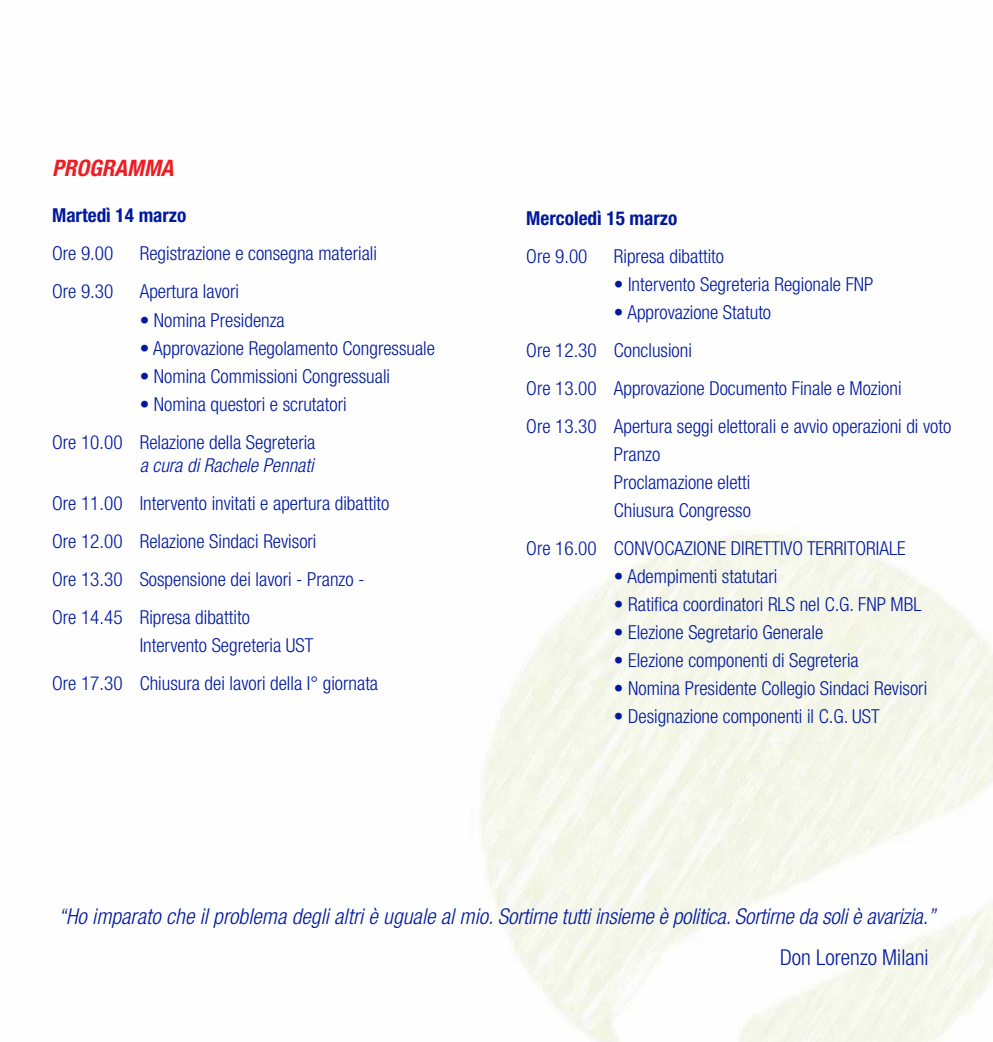
<style>
.page{position:relative;width:993px;height:1042px;background:#fff}
.page>*{position:absolute;margin:0;border:0;box-sizing:border-box;transform-origin:0 0}
.t1{font:italic 700 condensed 22.75px "Helvetica Neue LT Pro";color:#ee1d23}
.t2{font:italic 300 condensed 21.88px "Helvetica Neue LT Pro";letter-spacing:-.01em;color:#00199f}
.t3{font:300 condensed 21.88px "Helvetica Neue LT Pro";color:#00199f}
.tab{font:300 condensed 19.25px "Helvetica Neue LT Pro";color:#00199f}
.t4{font:700 condensed 19.25px "Helvetica Neue LT Pro";color:#00199f}
.t5{font:italic 300 condensed 19.25px "Helvetica Neue LT Pro";color:#00199f}
</style>
<div class="page">
<p class="t1" style="left:52px;top:154px;width:123px">PROGRAMMA</p>
<p class="t4" style="left:52px;top:204px;width:136px">Martedì 14 marzo</p>
<p class="tab" style="left:52px;top:243px;width:63px">Ore 9.00</p>
<p class="tab" style="left:140px;top:243px;width:239px">Registrazione e consegna materiali</p>
<p class="tab" style="left:52px;top:281px;width:63px">Ore 9.30</p>
<p class="tab" style="left:140px;top:281px;width:101px">Apertura lavori</p>
<p class="tab" style="left:140px;top:309px;width:146px">• Nomina Presidenza</p>
<p class="tab" style="left:140px;top:337px;width:297px">• Approvazione Regolamento Congressuale</p>
<p class="tab" style="left:140px;top:365px;width:252px">• Nomina Commissioni Congressuali</p>
<p class="tab" style="left:140px;top:393px;width:208px">• Nomina questori e scrutatori</p>
<p class="tab" style="left:52px;top:431px;width:265px">Ore 10.00 Relazione della Segreteria</p>
<p class="t5" style="left:140px;top:454px;width:175px">a cura di Rachele Pennati</p>
<p class="tab" style="left:52px;top:492px;width:339px">Ore 11.00 Intervento invitati e apertura dibattito</p>
<p class="tab" style="left:52px;top:530px;width:266px">Ore 12.00 Relazione Sindaci Revisori</p>
<p class="tab" style="left:52px;top:568px;width:314px">Ore 13.30 Sospensione dei lavori - Pranzo -</p>
<p class="tab" style="left:52px;top:606px;width:199px">Ore 14.45 Ripresa dibattito</p>
<p class="tab" style="left:140px;top:634px;width:175px">Intervento Segreteria UST</p>
<p class="tab" style="left:52px;top:672px;width:327px">Ore 17.30 Chiusura dei lavori della I° giornata</p>
<p class="t4" style="left:526px;top:206px;width:152px">Mercoledì 15 marzo</p>
<p class="tab" style="left:526px;top:245px;width:63px">Ore 9.00</p>
<p class="tab" style="left:613px;top:245px;width:112px">Ripresa dibattito</p>
<p class="tab" style="left:613px;top:273px;width:261px">• Intervento Segreteria Regionale FNP</p>
<p class="tab" style="left:613px;top:301px;width:159px">• Approvazione Statuto</p>
<p class="tab" style="left:526px;top:339px;width:167px">Ore 12.30 Conclusioni</p>
<p class="tab" style="left:526px;top:377px;width:376px">Ore 13.00 Approvazione Documento Finale e Mozioni</p>
<p class="tab" style="left:526px;top:415px;width:426px">Ore 13.30 Apertura seggi elettorali e avvio operazioni di voto</p>
<p class="tab" style="left:613px;top:443px;width:48px">Pranzo</p>
<p class="tab" style="left:613px;top:471px;width:138px">Proclamazione eletti</p>
<p class="tab" style="left:613px;top:499px;width:138px">Chiusura Congresso</p>
<p class="tab" style="left:526px;top:537px;width:381px">Ore 16.00 CONVOCAZIONE DIRETTIVO TERRITORIALE</p>
<p class="tab" style="left:613px;top:565px;width:165px">• Adempimenti statutari</p>
<p class="tab" style="left:613px;top:593px;width:309px">• Ratifica coordinatori RLS nel C.G. FNP MBL</p>
<p class="tab" style="left:613px;top:621px;width:211px">• Elezione Segretario Generale</p>
<p class="tab" style="left:613px;top:649px;width:246px">• Elezione componenti di Segreteria</p>
<p class="tab" style="left:613px;top:677px;width:315px">• Nomina Presidente Collegio Sindaci Revisori</p>
<p class="tab" style="left:613px;top:705px;width:267px">• Designazione componenti il C.G. UST</p>
<p class="t2" style="left:58px;top:903px;width:878px">“Ho imparato che il problema degli altri è uguale al mio. Sortirne tutti insieme è politica. Sortirne da soli è avarizia.”</p>
<p class="t3" style="left:779px;top:945px;width:150px">Don Lorenzo Milani</p>
</div>
